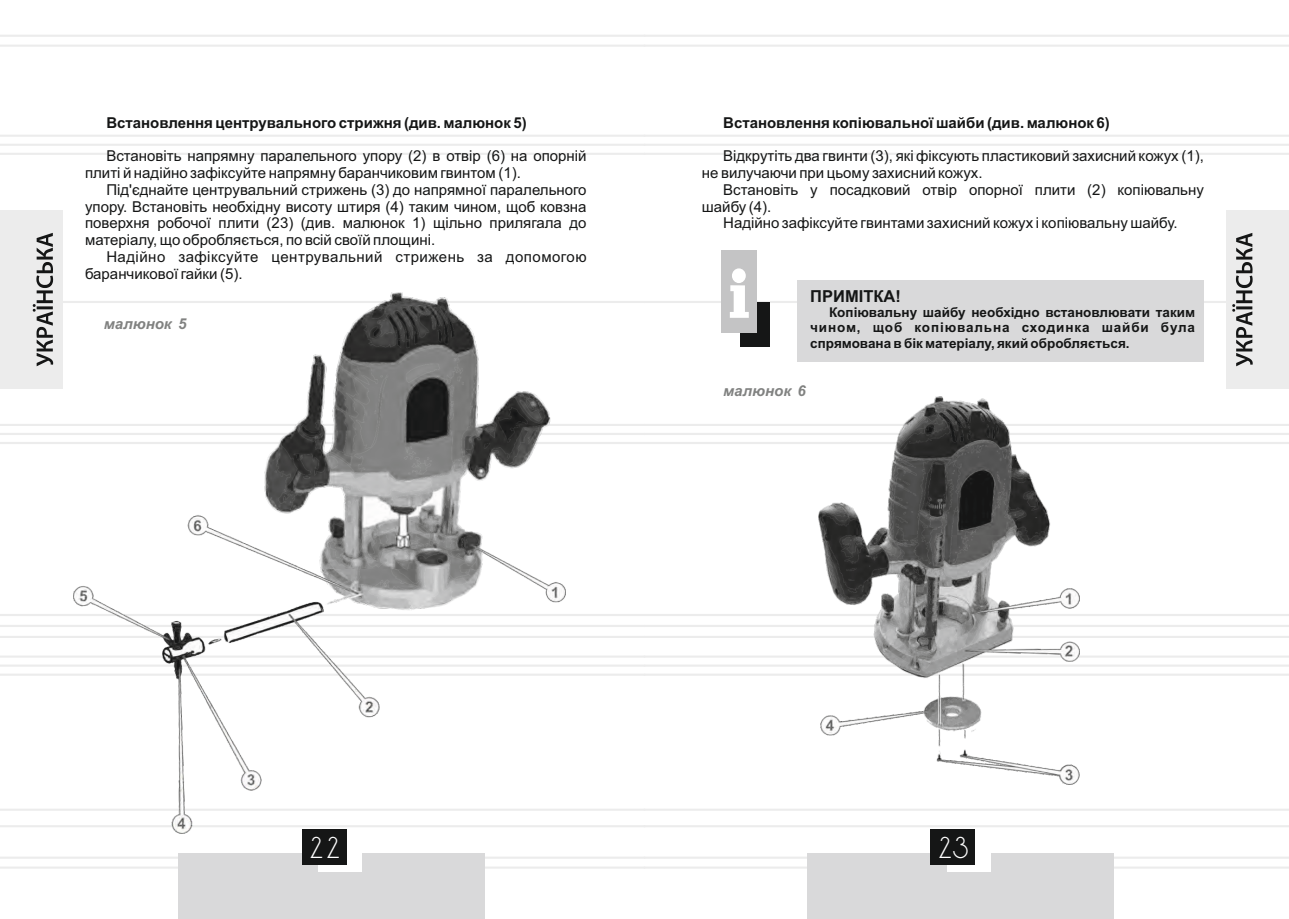
<style>
.page{position:relative;width:1289px;height:919px;background:#fff}
.page>*{position:absolute;margin:0;border:0;box-sizing:border-box;transform-origin:0 0}
.t1{font:26.25px "DS Standart Cyr";color:#fff}
.t2{font:700 16.5px "Arial";color:#151616}
.t3{font:15px/16.8px "Arial";color:#151616}
.t4{font:700 15px "Arial";color:#151616}
.t5{font:15px/16.8px "Arial";letter-spacing:.03em;color:#151616}
.t6{font:italic 700 15px "Arial";color:#818281}
.t7{font:700 13.5px/15.1px "Arial";color:#151616;text-align:justify}
</style>
<div class="page">
<hr style="left:644px;top:135px;width:644px;height:2px;background:#ececec">
<hr style="left:644px;top:153px;width:644px;height:2px;background:#ececec">
<hr style="left:644px;top:424px;width:644px;height:2px;background:#ececec">
<hr style="left:644px;top:442px;width:644px;height:2px;background:#ececec">
<hr style="left:644px;top:614px;width:644px;height:2px;background:#ececec">
<hr style="left:644px;top:635px;width:644px;height:3px;background:#ececec">
<hr style="left:644px;top:655px;width:644px;height:2px;background:#ececec">
<hr style="left:644px;top:673px;width:644px;height:2px;background:#ececec">
<hr style="left:644px;top:856px;width:644px;height:2px;background:#ececec">
<hr style="left:644px;top:866px;width:644px;height:2px;background:#ececec">
<hr style="left:644px;top:35px;width:644px;height:2px;background:#ececec">
<hr style="left:644px;top:45px;width:644px;height:2px;background:#ececec">
<hr style="left:644px;top:808px;width:644px;height:2px;background:#ececec">
<hr style="left:644px;top:825px;width:644px;height:2px;background:#ececec">
<hr style="left:644px;top:301px;width:644px;height:2px;background:#ececec">
<hr style="left:0;top:135px;width:644px;height:2px;background:#ececec">
<hr style="left:0;top:144px;width:1288px;height:2px;background:#ececec">
<hr style="left:0;top:153px;width:644px;height:2px;background:#ececec">
<hr style="left:0;top:424px;width:644px;height:2px;background:#ececec">
<svg style="left:0;top:433px;width:1288px;height:2px"></svg>
<hr style="left:0;top:442px;width:644px;height:2px;background:#ececec">
<hr style="left:0;top:614px;width:644px;height:2px;background:#ececec">
<svg style="left:0;top:625px;width:1288px;height:2px"></svg>
<hr style="left:0;top:635px;width:644px;height:3px;background:#ececec">
<hr style="left:0;top:655px;width:644px;height:2px;background:#ececec">
<hr style="left:0;top:664px;width:1288px;height:3px;background:#f1f1f1">
<hr style="left:0;top:673px;width:644px;height:2px;background:#ececec">
<hr style="left:0;top:856px;width:644px;height:2px;background:#ececec">
<hr style="left:0;top:866px;width:644px;height:2px;background:#ececec">
<hr style="left:0;top:35px;width:644px;height:2px;background:#ececec">
<hr style="left:0;top:45px;width:644px;height:2px;background:#ececec">
<hr style="left:0;top:808px;width:644px;height:2px;background:#ececec">
<hr style="left:0;top:825px;width:644px;height:2px;background:#ececec">
<hr style="left:0;top:301px;width:644px;height:2px;background:#ececec">
<div style="left:178px;top:853px;width:307px;height:65px;background:#d9d9da"></div>
<div style="left:318px;top:832px;width:44px;height:39px;background:#fff"></div>
<div style="left:301px;top:829px;width:45px;height:36px;background:#151616"></div>
<div style="left:0;top:210px;width:62px;height:179px;background:#ececec"></div>
<svg style="left:33px;top:233px;width:20px;height:133px"></svg>
<div style="left:807px;top:853px;width:306px;height:65px;background:#d9d9da"></div>
<div style="left:946px;top:832px;width:44px;height:39px;background:#fff"></div>
<div style="left:930px;top:829px;width:45px;height:36px;background:#151616"></div>
<div style="left:1226px;top:210px;width:62px;height:179px;background:#ececec"></div>
<svg style="left:1232px;top:233px;width:20px;height:133px"></svg>
<div style="left:740px;top:302px;width:29px;height:44px;background:#151616"></div>
<div style="left:721px;top:250px;width:35px;height:83px;background:#c4c4c5"></div>
<svg style="left:730px;top:268px;width:18px;height:50px"></svg>
<div style="left:797px;top:280px;width:406px;height:81px;background:#d9d9da"></div>
<img style="left:818px;top:397px;width:261px;height:387px">
<img style="left:74px;top:292px;width:491px;height:541px">
<p class="t4" style="left:106px;top:117px;width:422px">Встановлення центрувального стрижня (див. малюнок 5)</p>
<p class="t3" style="left:85px;top:149px;width:503px;text-indent:21px">Встановіть напрямну паралельного упору (2) в отвір (6) на опорній плиті й надійно зафіксуйте напрямну баранчиковим гвинтом (1).</p>
<p class="t3" style="left:85px;top:182px;width:503px;text-align:justify;text-indent:21px">Під'єднайте центрувальний стрижень (3) до напрямної паралельного упору. Встановіть необхідну висоту штиря (4) таким чином, щоб ковзна поверхня робочої плити (23) (див. малюнок 1) щільно прилягала до матеріалу, що обробляється, по всій своїй площині.</p>
<p class="t5" style="left:85px;top:250px;width:503px;text-indent:21px">Надійно зафіксуйте центрувальний стрижень за допомогою баранчикової гайки (5).</p>
<p class="t6" style="left:104px;top:318px;width:84px">малюнок 5</p>
<p class="t4" style="left:723px;top:117px;width:388px">Встановлення копіювальної шайби (див. малюнок 6)</p>
<p class="t3" style="left:702px;top:149px;width:503px;text-indent:21px">Відкрутіть два гвинти (3), які фіксують пластиковий захисний кожух (1), не вилучаючи при цьому захисний кожух.</p>
<p class="t3" style="left:723px;top:182px;width:482px">Встановіть у посадковий отвір опорної плити (2) копіювальну</p>
<p class="t3" style="left:702px;top:199px;width:71px">шайбу (4).</p>
<p class="t3" style="left:723px;top:216px;width:456px">Надійно зафіксуйте гвинтами захисний кожух і копіювальну шайбу.</p>
<p class="t2" style="left:810px;top:289px;width:92px">ПРИМІТКА!</p>
<p class="t7" style="left:810px;top:306px;width:386px;text-indent:19px">Копіювальну шайбу необхідно встановлювати таким чином, щоб копіювальна сходинка шайби була спрямована в бік матеріалу, який обробляється.</p>
<p class="t6" style="left:723px;top:385px;width:84px">малюнок 6</p>
<h1 class="t1" style="left:310px;top:836px;width:31px">22</h1>
<h1 class="t1" style="left:938px;top:836px;width:31px">23</h1>
</div>
